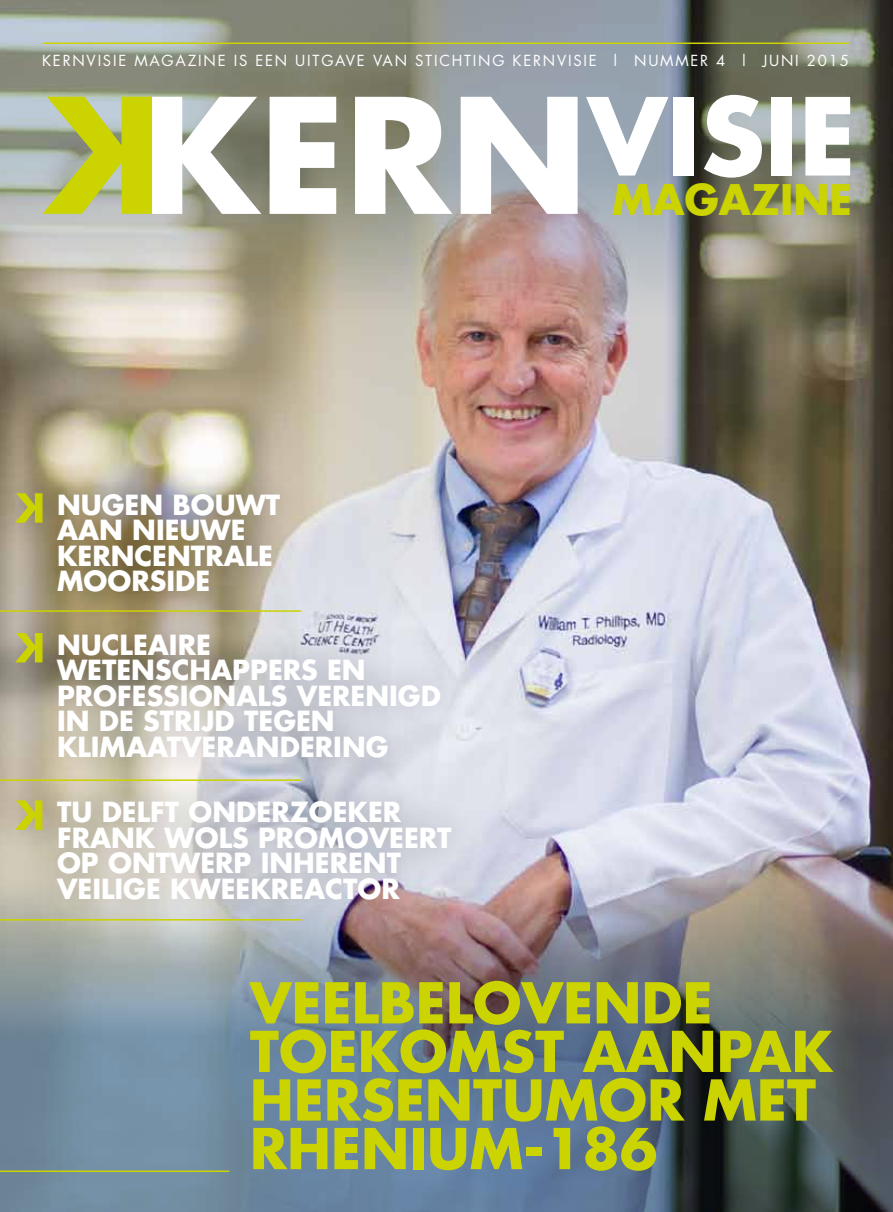
<style>
.page{position:relative;width:893px;height:1212px;background:#fff}
.page>*{position:absolute;margin:0;border:0;box-sizing:border-box;transform-origin:0 0}
.t1{font:700 104.25px "Futura";color:#fff}
.t2{font:700 54.75px/48.6px "Futura";color:#cbd300}
.t3{font:700 41.1px "Futura";color:#cbd300}
.t4{font:700 27px/25.5px "Futura";color:#fff}
.t5{font:14.85px "Futura";letter-spacing:.12em;color:#fff}
.s1{font-size:155.25px}
</style>
<div class="page">
<img style="left:0;top:327px;width:893px;height:546px">
<img style="left:0;top:0;width:893px;height:327px">
<img style="left:0;top:873px;width:893px;height:339px">
<div style="left:0;top:463px;width:74px;height:90px;background:#000;opacity:.25"></div>
<svg style="left:15px;top:493px;width:13px;height:30px"></svg>
<div style="left:0;top:603px;width:74px;height:89px;background:#000;opacity:.25"></div>
<svg style="left:15px;top:633px;width:12px;height:29px"></svg>
<div style="left:0;top:770px;width:74px;height:90px;background:#000;opacity:.25"></div>
<svg style="left:15px;top:800px;width:12px;height:30px"></svg>
<svg style="left:43px;top:97px;width:109px;height:117px;background:#bec745"></svg>
<div style="left:28px;top:463px;width:280px;height:159px;background:#000;opacity:.25"></div>
<div style="left:27px;top:603px;width:443px;height:184px;background:#000;opacity:.25"></div>
<div style="left:27px;top:770px;width:453px;height:159px;background:#000;opacity:.25"></div>
<hr style="left:0;top:610px;width:301px;height:2px;background:#cbd300">
<hr style="left:43px;top:43px;width:807px;height:1px;background:#cbd300">
<hr style="left:0;top:779px;width:301px;height:2px;background:#cbd300">
<hr style="left:0;top:919px;width:301px;height:1px;background:#cbd300">
<hr style="left:0;top:1170px;width:229px;height:2px;background:#cbd300">
<p class="t5" style="left:42px;top:50px;width:738px">KERNVISIE MAGAZINE IS EEN UITGAVE VAN STICHTING KERNVISIE | NUMMER 4 | JUNI</p>
<p class="t5" style="left:807px;top:50px;width:43px">2015</p>
<h1 class="t1" style="left:142px;top:64px;width:716px"><span class="s1">KERN</span>VISIE</h1>
<h3 class="t3" style="left:612px;top:171px;width:192px">MAGAZINE</h3>
<p class="t4" style="left:57px;top:491px;width:225px;text-indent:115px">BOUWT<br>AAN NIE UWE<br>KERN</p>
<p class="t4" style="left:57px;top:491px;width:66px">NUGEN</p>
<p class="t4" style="left:57px;top:542px;width:214px;text-indent:77px">CENTRALE<br>MOORSI DE</p>
<p class="t4" style="left:57px;top:631px;width:126px">NUCLEAIRE<br>WETENS</p>
<p class="t4" style="left:172px;top:656px;width:114px">CHAPPERS</p>
<p class="t4" style="left:327px;top:656px;width:19px">EN</p>
<p class="t4" style="left:57px;top:682px;width:90px">PROFESSI</p>
<p class="t4" style="left:189px;top:682px;width:126px">ONALS VERENI</p>
<p class="t4" style="left:398px;top:682px;width:45px">GD</p>
<p class="t4" style="left:57px;top:707px;width:258px">IN DE STRIJD TEGEN<br>KLIMAATVER</p>
<p class="t4" style="left:235px;top:733px;width:82px">AN DERIN</p>
<p class="t4" style="left:366px;top:733px;width:24px">G</p>
<p class="t4" style="left:57px;top:798px;width:330px">TU DE LFT ON DERZOEKER<br>FRANK WOLS PROMOVEER</p>
<p class="t4" style="left:437px;top:824px;width:16px">T</p>
<p class="t4" style="left:57px;top:849px;width:276px">OP ONTWERP IN HEREN</p>
<p class="t4" style="left:387px;top:849px;width:16px">T</p>
<p class="t4" style="left:57px;top:875px;width:181px">VEI LIGE KWEEKRE</p>
<p class="t4" style="left:304px;top:875px;width:91px">ACTOR</p>
<h2 class="t2" style="left:250px;top:977px;width:312px">VEE LBELOVEN</h2>
<h2 class="t2" style="left:250px;top:977px;width:581px;text-indent:392px">DE<br>TOEKOMST AAN PAK<br>HERSEN</h2>
<h2 class="t2" style="left:250px;top:1074px;width:568px;text-indent:223px">TUMOR MET<br>RHENIUM-186</h2>
</div>
